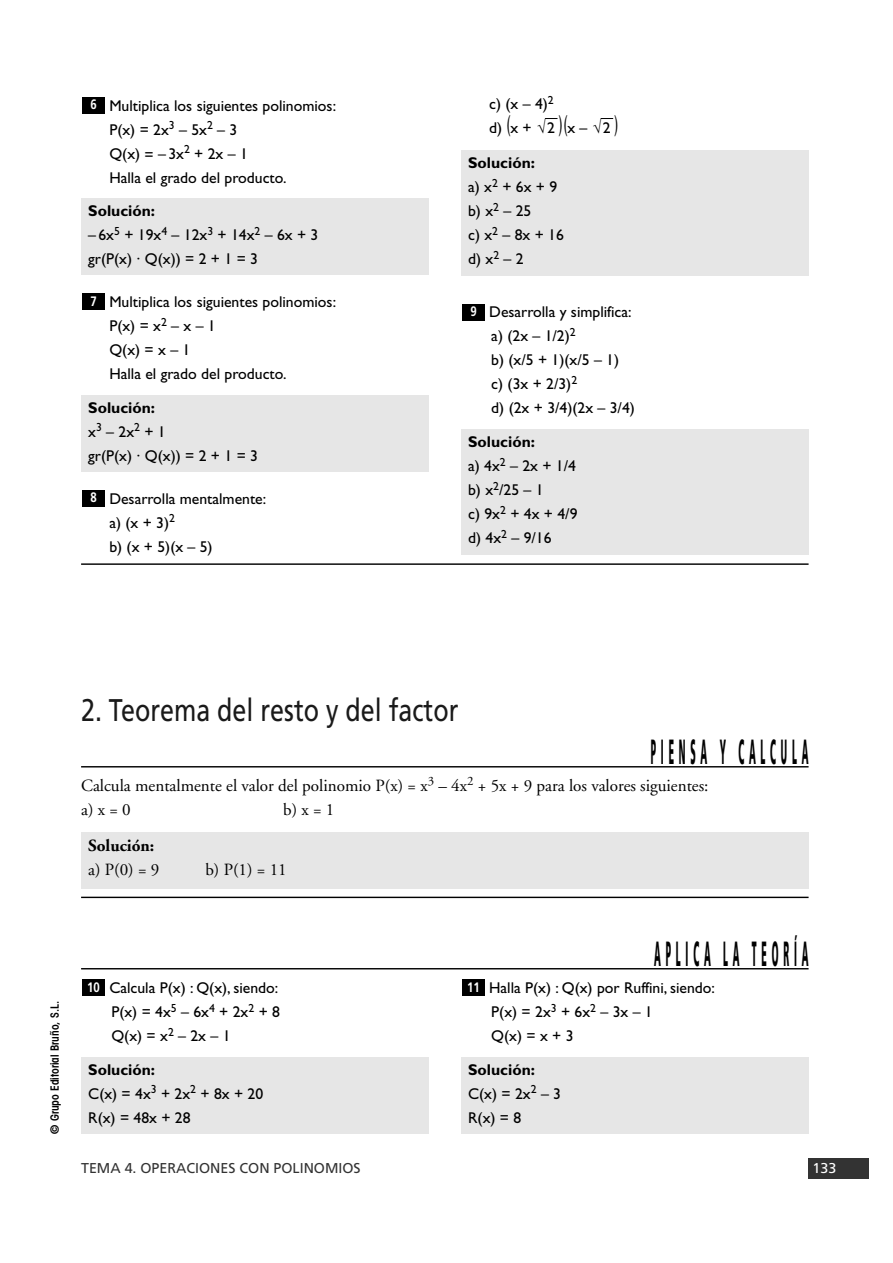
<style>
.page{position:relative;width:893px;height:1263px;background:#fff}
.page>*{position:absolute;margin:0;border:0;box-sizing:border-box;transform-origin:0 0}
.t1{font:900 34.95px "Frutiger";letter-spacing:.55em;color:#000;scale:.25 1}
.t2{font:31.35px "Frutiger";color:#1a1a1a;scale:.8 1}
.t3{font:17.1px/24px "Adobe Garamond";color:#000}
.t4{font:700 17.1px "Adobe Garamond";color:#000}
.t5{font:15.6px/24px "Gill Sans";color:#000}
.t6{font:700 15.6px "Gill Sans";color:#000}
.t7{font:15.6px "Anaya Math 1";color:#000}
.t8{font:14.25px "Frutiger";color:#333}
.t9{font:14.25px "Frutiger";color:#fff}
.t10{font:700 13.65px "Frutiger";color:#fff;scale:.83 1}
.t11{font:600 condensed 11.4px "Avant Garde";color:#000}
.s1{font-weight:700}
.s2{font-size:22.8px}
.s3{font-family:"Gill Sans"}
</style>
<div class="page">
<div style="left:808px;top:1158px;width:61px;height:20px;background:#333"></div>
<div style="left:81px;top:832px;width:727px;height:56px;background:#e6e6e6"></div>
<hr style="left:81px;top:766px;width:727px;height:2px;background:#000">
<hr style="left:81px;top:897px;width:727px;height:1px;background:#000">
<div style="left:461px;top:1057px;width:347px;height:77px;background:#e6e6e6"></div>
<div style="left:462px;top:980px;width:22px;height:16px;background:#000"></div>
<div style="left:81px;top:1057px;width:347px;height:77px;background:#e6e6e6"></div>
<div style="left:82px;top:980px;width:23px;height:16px;background:#000"></div>
<hr style="left:81px;top:968px;width:727px;height:1px;background:#000">
<div style="left:461px;top:429px;width:347px;height:125px;background:#e6e6e6"></div>
<div style="left:462px;top:304px;width:22px;height:16px;background:#000"></div>
<div style="left:461px;top:150px;width:347px;height:125px;background:#e6e6e6"></div>
<svg style="left:600px;top:118px;width:13px;height:1px"></svg>
<svg style="left:545px;top:118px;width:12px;height:1px"></svg>
<div style="left:82px;top:490px;width:23px;height:16px;background:#000"></div>
<div style="left:81px;top:395px;width:347px;height:76px;background:#e6e6e6"></div>
<div style="left:82px;top:294px;width:23px;height:16px;background:#000"></div>
<div style="left:81px;top:198px;width:347px;height:77px;background:#e6e6e6"></div>
<div style="left:82px;top:97px;width:23px;height:16px;background:#000"></div>
<hr style="left:81px;top:563px;width:727px;height:2px;background:#000">
<p class="t10" style="left:90px;top:99px;width:9px">6</p>
<p class="t5" style="left:109px;top:95px;width:228px">Multiplica los siguientes polinomios:<br>P(x) = 2x<sup>3</sup> – 5x<sup>2</sup> – 3<br>Q(x) = – 3x<sup>2</sup> + 2x – 1<br>Halla el grado del producto.</p>
<p class="t6" style="left:88px;top:205px;width:68px">Solución:</p>
<p class="t5" style="left:88px;top:225px;width:232px">– 6x<sup>5</sup> + 19x<sup>4</sup> – 12x<sup>3</sup> + 14x<sup>2</sup> – 6x + 3 gr(P(x) · Q(x)) = 2 + 1 = 3</p>
<p class="t10" style="left:90px;top:295px;width:9px">7</p>
<p class="t5" style="left:109px;top:292px;width:228px">Multiplica los siguientes polinomios:<br>P(x) = x<sup>2</sup> – x – 1<br>Q(x) = x – 1<br>Halla el grado del producto.</p>
<p class="t5" style="left:88px;top:397px;width:171px"><span class="s1">Solución:<br></span>x<sup>3</sup> – 2x<sup>2</sup> + 1<br>gr(P(x) · Q(x)) = 2 + 1 = 3</p>
<p class="t10" style="left:90px;top:492px;width:9px">8</p>
<p class="t5" style="left:109px;top:488px;width:158px">Desarrolla mentalmente: a) (x + 3)<sup>2<br></sup>b) (x + 5)(x – 5)</p>
<p class="t5" style="left:489px;top:93px;width:130px">c) (x – 4)<sup>2<br></sup>d) <span class="s2">(</span>x + <span class="s2">)(</span>x – <span class="s2">)</span></p>
<p class="t7" style="left:537px;top:121px;width:19px">√<span class="s3">2</span></p>
<p class="t7" style="left:593px;top:121px;width:19px">√<span class="s3">2</span></p>
<p class="t5" style="left:468px;top:152px;width:97px"><span class="s1">Solución:<br></span>a) x<sup>2</sup> + 6x + 9 b) x<sup>2</sup> – 25<br>c) x<sup>2</sup> – 8x + 16 d) x<sup>2</sup> – 2</p>
<p class="t10" style="left:470px;top:306px;width:9px">9</p>
<p class="t5" style="left:489px;top:302px;width:147px">Desarrolla y simplifica: a) (2x – 1/2)<sup>2<br></sup>b) (x/5 + 1)(x/5 – 1)<br>c) (3x + 2/3)<sup>2<br></sup>d) (2x + 3/4)(2x – 3/4)</p>
<p class="t5" style="left:468px;top:431px;width:111px"><span class="s1">Solución:<br></span>a) 4x<sup>2</sup> – 2x + 1/4 b) x<sup>2</sup>/25 – 1<br>c) 9x<sup>2</sup> + 4x + 4/9 d) 4x<sup>2</sup> – 9/16</p>
<h2 class="t2" style="left:81px;top:697px;width:473px">2. Teorema del resto y del factor</h2>
<h1 class="t1" style="left:650px;top:738px;width:632px">PIENSA Y CALCULA</h1>
<p class="t3" style="left:81px;top:775px;width:629px">Calcula mentalmente el valor del polinomio P(x) = x<sup>3</sup> – 4x<sup>2</sup> + 5x + 9 para los valores siguientes: a) x = 0</p>
<p class="t3" style="left:283px;top:799px;width:53px">b) x = 1</p>
<p class="t4" style="left:88px;top:839px;width:68px">Solución:</p>
<p class="t3" style="left:88px;top:859px;width:73px">a) P(0) = 9</p>
<p class="t3" style="left:205px;top:859px;width:83px">b) P(1) = 11</p>
<p class="t11" style="left:50px;top:1134px;width:134px;rotate:-90deg">© Grupo Editorial Bruño, S.L.</p>
<h1 class="t1" style="left:654px;top:940px;width:619px">APLICA LA TEORÍA</h1>
<p class="t10" style="left:87px;top:982px;width:17px">10</p>
<p class="t5" style="left:109px;top:978px;width:172px;text-align:justify">Calcula P(x) : Q(x), siendo:<br>P(x) = 4x<sup>5</sup> – 6x<sup>4</sup> + 2x<sup>2</sup> + 8<br>Q(x) = x<sup>2</sup> – 2x – 1</p>
<p class="t5" style="left:489px;top:978px;width:227px">Halla P(x) : Q(x) por Ruffini, siendo:<br>P(x) = 2x<sup>3</sup> + 6x<sup>2</sup> – 3x – 1<br>Q(x) = x + 3</p>
<p class="t5" style="left:468px;top:1059px;width:94px"><span class="s1">Solución:<br></span>C(x) = 2x<sup>2</sup> – 3<br>R(x) = 8</p>
<p class="t10" style="left:467px;top:982px;width:17px">11</p>
<p class="t5" style="left:88px;top:1059px;width:176px"><span class="s1">Solución:<br></span>C(x) = 4x<sup>3</sup> + 2x<sup>2</sup> + 8x + 20<br>R(x) = 48x + 28</p>
<p class="t8" style="left:81px;top:1163px;width:281px">TEMA 4. OPERACIONES CON POLINOMIOS</p>
<p class="t9" style="left:812px;top:1163px;width:25px">133</p>
</div>
